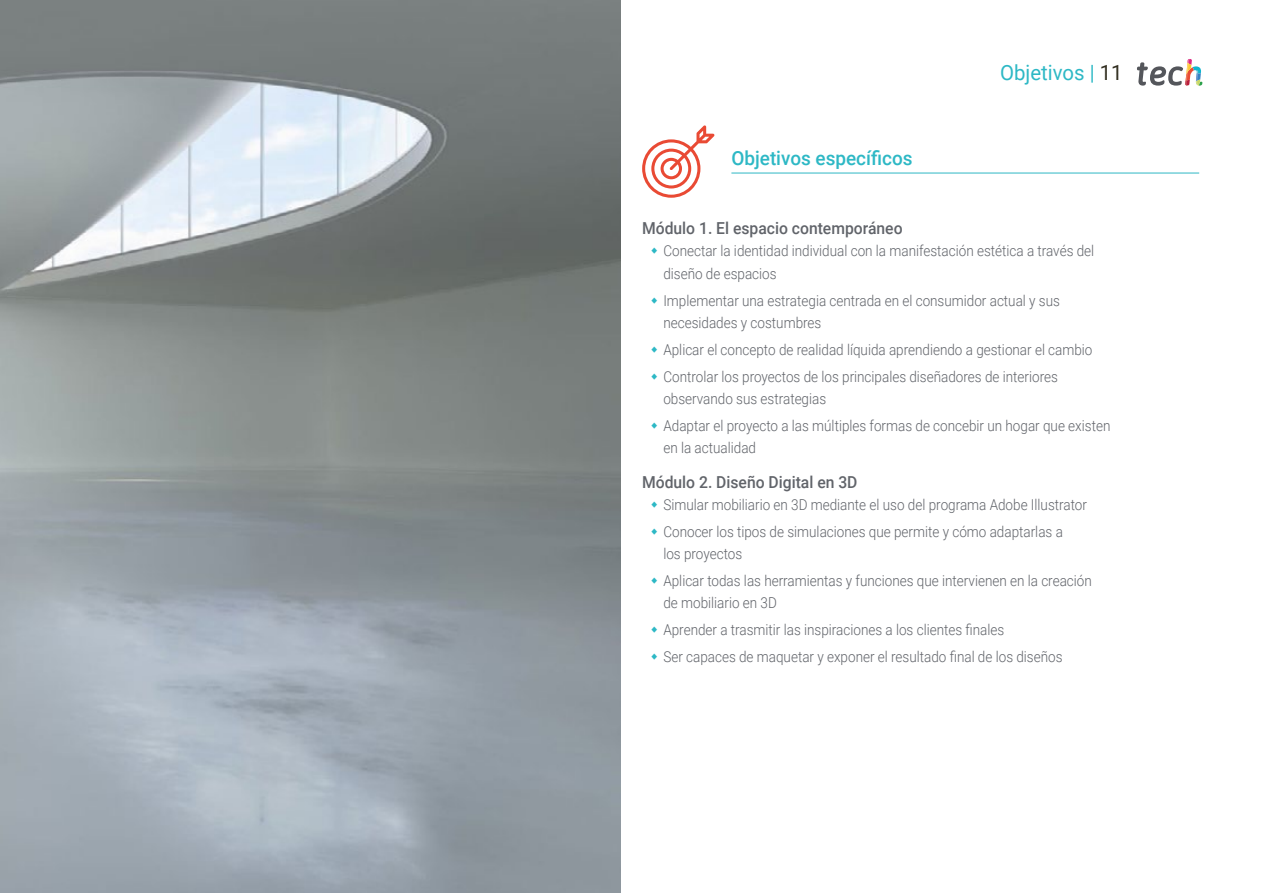
<style>
.page{position:relative;width:1263px;height:893px;background:#fff}
.page>*{position:absolute;margin:0;border:0;box-sizing:border-box;transform-origin:0 0}
.t1{font:21px "Roboto";color:#2db8c5}
.t2{font:500 19.5px "Roboto";color:#2db8c5}
.t3{font:500 16.5px "Roboto";color:#61646a;scale:.95 1}
.t4{font:300 15px/26.7px "Roboto";color:#61646a;scale:.9 1}
.s1{color:#312e20}
</style>
<div class="page">
<hr style="left:731px;top:173px;width:468px;height:1px;background:#2db8c5">
<svg style="left:642px;top:125px;width:72px;height:73px"></svg>
<svg style="left:1137px;top:59px;width:65px;height:27px"></svg>
<img style="left:0;top:0;width:621px;height:893px">
<h2 class="t2" style="left:731px;top:144px;width:183px">Objetivos específicos</h2>
<h1 class="t1" style="left:1000px;top:57px;width:124px">Objetivos | <span class="s1">11</span></h1>
<p class="t3" style="left:642px;top:216px;width:276px">Módulo 1. El espacio contemporáneo</p>
<p class="t4" style="left:663px;top:239px;width:480px;line-height:22.5px">Conectar la identidad individual con la manifestación estética a través del diseño de espacios</p>
<p class="t4" style="left:663px;top:288px;width:442px;line-height:22.5px">Implementar una estrategia centrada en el consumidor actual y sus necesidades y costumbres</p>
<p class="t4" style="left:663px;top:336px;width:478px">Aplicar el concepto de realidad líquida aprendiendo a gestionar el cambio<br>Controlar los proyectos de los principales diseñadores de interiores</p>
<p class="t4" style="left:663px;top:385px;width:498px">observando sus estrategias<br>Adaptar el proyecto a las múltiples formas de concebir un hogar que existen</p>
<p class="t4" style="left:663px;top:434px;width:104px">en la actualidad</p>
<p class="t3" style="left:642px;top:470px;width:228px">Módulo 2. Diseño Digital en 3D</p>
<p class="t4" style="left:663px;top:491px;width:472px">Simular mobiliario en 3D mediante el uso del programa Adobe Illustrator<br>Conocer los tipos de simulaciones que permite y cómo adaptarlas a</p>
<p class="t4" style="left:663px;top:540px;width:478px">los proyectos<br>Aplicar todas las herramientas y funciones que intervienen en la creación</p>
<p class="t4" style="left:663px;top:589px;width:445px">de mobiliario en 3D<br>Aprender a trasmitir las inspiraciones a los clientes finales<br>Ser capaces de maquetar y exponer el resultado final de los diseños</p>
</div>
